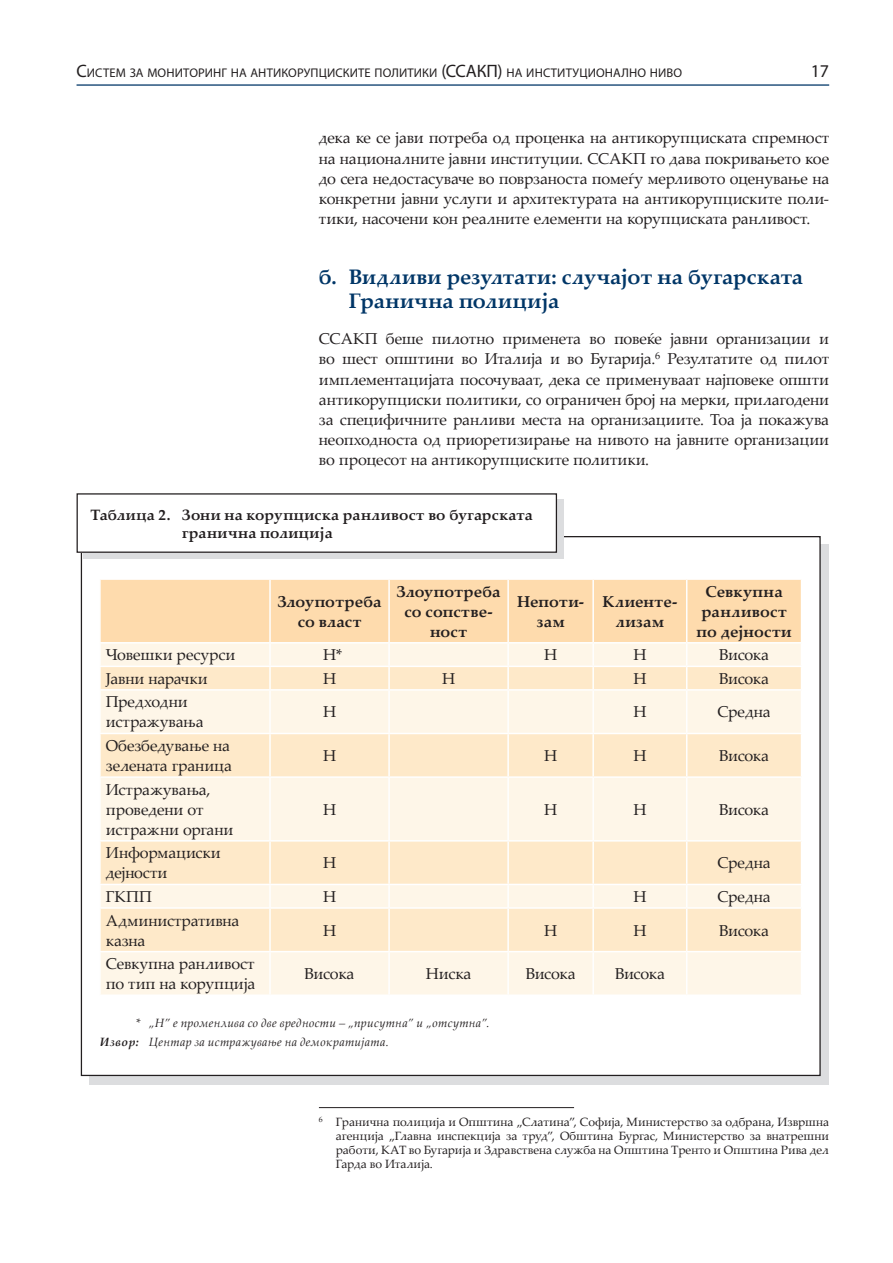
<style>
.page{position:relative;width:893px;height:1263px;background:#fff}
.page>*{position:absolute;margin:0;border:0;box-sizing:border-box;transform-origin:0 0}
.t1{font:700 21px/24.5px "Palatino Linotype";color:#003667}
.t2{font:18px "Myriad Pro";color:#231f20}
.t3{font:15.75px/20.1px "Palatino Linotype";letter-spacing:-.01em;color:#231f20}
.t4{font:700 15.75px/20.1px "Palatino Linotype";letter-spacing:.01em;color:#231f20;text-align:center}
.t5{font:700 15px/18px "Palatino Linotype";letter-spacing:.025em;color:#231f20}
.t6{font:12.6px "Myriad Pro";letter-spacing:.01em;color:#231f20}
.t7{font:12px/14.1px "Palatino Linotype";color:#231f20;text-align:justify}
.t8{font:italic 12px/18.3px "Palatino Linotype";letter-spacing:.025em;color:#231f20}
.s1{font-size:18px}
.s2{font-weight:700}
</style>
<div class="page">
<hr style="left:77px;top:84px;width:752px;height:2px;background:#003667">
<hr style="left:319px;top:1107px;width:255px;height:1px;background:#231f20">
<div style="left:89px;top:544px;width:740px;height:540px;background:linear-gradient(to right,#d8d9db,#d8d9db)"></div>
<div style="left:81px;top:537px;width:739px;height:538px;background:#fff"></div>
<div style="left:83px;top:499px;width:480px;height:59px;background:#dcdddf"></div>
<div style="left:77px;top:494px;width:479px;height:58px;background:#fff"></div>
<div style="left:77px;top:493px;width:480px;height:60px;border:1px solid #231f20"></div>
<div style="left:101px;top:952px;width:700px;height:42px;background:#fef6e8"></div>
<svg style="left:101px;top:691px;width:700px;height:260px;background:#feefd8"></svg>
<svg style="left:100px;top:579px;width:701px;height:110px;background:#fee4c1"></svg>
<hr style="left:269px;top:691px;width:2px;height:42px;background:#fff">
<hr style="left:388px;top:691px;width:2px;height:42px;background:#fff">
<hr style="left:507px;top:691px;width:2px;height:42px;background:#fff">
<hr style="left:592px;top:691px;width:2px;height:42px;background:#fff">
<hr style="left:686px;top:691px;width:1px;height:42px;background:#fff">
<hr style="left:99px;top:733px;width:171px;height:1px;background:#fff">
<hr style="left:270px;top:733px;width:119px;height:1px;background:#fff">
<hr style="left:269px;top:734px;width:2px;height:42px;background:#fff">
<hr style="left:389px;top:733px;width:119px;height:1px;background:#fff">
<hr style="left:388px;top:734px;width:2px;height:42px;background:#fff">
<hr style="left:508px;top:733px;width:85px;height:1px;background:#fff">
<hr style="left:507px;top:734px;width:2px;height:42px;background:#fff">
<hr style="left:593px;top:733px;width:94px;height:1px;background:#fff">
<hr style="left:592px;top:734px;width:2px;height:42px;background:#fff">
<hr style="left:687px;top:733px;width:115px;height:1px;background:#fff">
<hr style="left:686px;top:734px;width:1px;height:42px;background:#fff">
<hr style="left:99px;top:776px;width:171px;height:2px;background:#fff">
<hr style="left:270px;top:776px;width:119px;height:2px;background:#fff">
<hr style="left:269px;top:778px;width:2px;height:62px;background:#fff">
<hr style="left:389px;top:776px;width:119px;height:2px;background:#fff">
<hr style="left:388px;top:778px;width:2px;height:62px;background:#fff">
<hr style="left:508px;top:776px;width:85px;height:2px;background:#fff">
<hr style="left:507px;top:778px;width:2px;height:62px;background:#fff">
<hr style="left:593px;top:776px;width:94px;height:2px;background:#fff">
<hr style="left:592px;top:778px;width:2px;height:62px;background:#fff">
<hr style="left:687px;top:776px;width:115px;height:2px;background:#fff">
<hr style="left:686px;top:778px;width:1px;height:62px;background:#fff">
<hr style="left:99px;top:840px;width:171px;height:1px;background:#fff">
<hr style="left:270px;top:840px;width:119px;height:1px;background:#fff">
<hr style="left:269px;top:841px;width:2px;height:43px;background:#fff">
<hr style="left:389px;top:840px;width:119px;height:1px;background:#fff">
<hr style="left:388px;top:841px;width:2px;height:43px;background:#fff">
<hr style="left:508px;top:840px;width:85px;height:1px;background:#fff">
<hr style="left:507px;top:841px;width:2px;height:43px;background:#fff">
<hr style="left:593px;top:840px;width:94px;height:1px;background:#fff">
<hr style="left:592px;top:841px;width:2px;height:43px;background:#fff">
<hr style="left:687px;top:840px;width:115px;height:1px;background:#fff">
<hr style="left:686px;top:841px;width:1px;height:43px;background:#fff">
<hr style="left:99px;top:884px;width:171px;height:1px;background:#fff">
<hr style="left:270px;top:884px;width:119px;height:1px;background:#fff">
<hr style="left:269px;top:885px;width:2px;height:22px;background:#fff">
<hr style="left:389px;top:884px;width:119px;height:1px;background:#fff">
<hr style="left:388px;top:885px;width:2px;height:22px;background:#fff">
<hr style="left:508px;top:884px;width:85px;height:1px;background:#fff">
<hr style="left:507px;top:885px;width:2px;height:22px;background:#fff">
<hr style="left:593px;top:884px;width:94px;height:1px;background:#fff">
<hr style="left:592px;top:885px;width:2px;height:22px;background:#fff">
<hr style="left:687px;top:884px;width:115px;height:1px;background:#fff">
<svg style="left:686px;top:885px;width:1px;height:22px"></svg>
<hr style="left:99px;top:907px;width:171px;height:2px;background:#fff">
<hr style="left:270px;top:907px;width:119px;height:2px;background:#fff">
<hr style="left:269px;top:909px;width:2px;height:42px;background:#fff">
<hr style="left:389px;top:907px;width:119px;height:2px;background:#fff">
<hr style="left:388px;top:909px;width:2px;height:42px;background:#fff">
<hr style="left:508px;top:907px;width:85px;height:2px;background:#fff">
<hr style="left:507px;top:909px;width:2px;height:42px;background:#fff">
<hr style="left:593px;top:907px;width:94px;height:2px;background:#fff">
<hr style="left:592px;top:909px;width:2px;height:42px;background:#fff">
<hr style="left:687px;top:907px;width:115px;height:2px;background:#fff">
<hr style="left:686px;top:909px;width:1px;height:42px;background:#fff">
<hr style="left:269px;top:952px;width:2px;height:42px;background:#fff">
<hr style="left:388px;top:952px;width:2px;height:42px;background:#fff">
<hr style="left:507px;top:952px;width:2px;height:42px;background:#fff">
<hr style="left:592px;top:952px;width:2px;height:42px;background:#fff">
<hr style="left:686px;top:952px;width:1px;height:42px;background:#fff">
<p class="t6" style="left:77px;top:65px;width:381px"><span class="s1">С</span>истем за мониторинг на антикорупциските политики <span class="s1">(ССАКП</span></p>
<p class="t6" style="left:498px;top:65px;width:185px"><span class="s1">)</span> на институционално ниво</p>
<p class="t2" style="left:811px;top:60px;width:20px">17</p>
<p class="t3" style="left:319px;top:127px;width:512px;text-align:justify">дека ке се јави потреба од проценка на антикорупциската спремност на националните јавни институции. ССАКП го дава покривањето кое до сега недостасуваче во поврзаноста помеѓу мерливото оценување на конкретни јавни услуги и архитектурата на антикорупциските поли&shy;тики, насочени кон реалните елементи на корупциската ранливост.</p>
<h1 class="t1" style="left:349px;top:264px;width:456px;text-indent:-30px">б. Видливи резултати: случајот на бугарската<br>Гранична полиција</h1>
<p class="t3" style="left:319px;top:328px;width:512px;text-align:justify">ССАКП беше пилотно применета во повеќе јавни организации и во шест општини во Италија и во Бугарија. Резултатите од пилот имплементацијата посочуваат, дека се применуваат најповеке општи антикорупциски политики, со ограничен број на мерки, прилагодени за специфичните ранливи места на организациите. Тоа ја покажува неопходноста од приоретизирање на нивото на јавните организации во процесот на антикорупциските политики.</p>
<p class="t5" style="left:182px;top:505px;width:352px;text-indent:-91px">Таблица 2. Зони на корупциска ранливост во бугарската гранична полиција</p>
<p class="t4" style="left:278px;top:591px;width:105px">Злоупотреба со власт</p>
<p class="t4" style="left:397px;top:581px;width:105px">Злоупотреба со сопстве&shy;ност</p>
<p class="t4" style="left:517px;top:591px;width:68px">Непоти&shy;зам</p>
<p class="t4" style="left:602px;top:591px;width:76px">Клиенте&shy;лизам</p>
<p class="t4" style="left:697px;top:581px;width:97px">Севкупна ранливост по дејности</p>
<p class="t3" style="left:106px;top:644px;width:131px">Човешки ресурси</p>
<p class="t3" style="left:323px;top:644px;width:21px">Н*</p>
<p class="t3" style="left:544px;top:644px;width:15px">Н</p>
<p class="t3" style="left:633px;top:644px;width:15px">Н</p>
<p class="t3" style="left:719px;top:644px;width:51px">Висока</p>
<p class="t3" style="left:106px;top:668px;width:103px">Јавни нарачки</p>
<p class="t3" style="left:323px;top:668px;width:15px">Н</p>
<p class="t3" style="left:442px;top:668px;width:15px">Н</p>
<p class="t3" style="left:633px;top:668px;width:15px">Н</p>
<p class="t3" style="left:719px;top:668px;width:51px">Висока</p>
<p class="t3" style="left:106px;top:691px;width:99px">Предходни истражувања</p>
<p class="t3" style="left:323px;top:701px;width:15px">Н</p>
<p class="t3" style="left:633px;top:701px;width:15px">Н</p>
<p class="t3" style="left:717px;top:701px;width:55px">Средна</p>
<p class="t3" style="left:106px;top:735px;width:128px">Обезбедување на зелената граница</p>
<p class="t3" style="left:323px;top:745px;width:15px">Н</p>
<p class="t3" style="left:544px;top:745px;width:15px">Н</p>
<p class="t3" style="left:633px;top:745px;width:15px">Н</p>
<p class="t3" style="left:719px;top:745px;width:51px">Висока</p>
<p class="t3" style="left:106px;top:779px;width:129px">Истражувања, проведени от истражни органи</p>
<p class="t3" style="left:323px;top:799px;width:15px">Н</p>
<p class="t3" style="left:544px;top:799px;width:15px">Н</p>
<p class="t3" style="left:633px;top:799px;width:15px">Н</p>
<p class="t3" style="left:719px;top:799px;width:51px">Висока</p>
<p class="t3" style="left:106px;top:842px;width:116px">Информациски дејности</p>
<p class="t3" style="left:323px;top:852px;width:15px">Н</p>
<p class="t3" style="left:717px;top:852px;width:55px">Средна</p>
<p class="t3" style="left:106px;top:886px;width:47px">ГКПП</p>
<p class="t3" style="left:323px;top:886px;width:15px">Н</p>
<p class="t3" style="left:633px;top:886px;width:15px">Н</p>
<p class="t3" style="left:717px;top:886px;width:55px">Средна</p>
<p class="t3" style="left:106px;top:909px;width:135px">Административна казна</p>
<p class="t3" style="left:323px;top:919px;width:15px">Н</p>
<p class="t3" style="left:544px;top:919px;width:15px">Н</p>
<p class="t3" style="left:633px;top:919px;width:15px">Н</p>
<p class="t3" style="left:719px;top:919px;width:51px">Висока</p>
<p class="t3" style="left:106px;top:953px;width:151px">Севкупна ранливост по тип на корупција</p>
<p class="t3" style="left:305px;top:963px;width:51px">Висока</p>
<p class="t3" style="left:426px;top:963px;width:47px">Ниска</p>
<p class="t3" style="left:526px;top:963px;width:51px">Висока</p>
<p class="t3" style="left:615px;top:963px;width:51px">Висока</p>
<p class="t8" style="left:100px;top:1013px;width:391px;text-indent:36px">* „Н” е променлива со две вредности – „присутна” и „отсутна”.<br><span class="s2">Извор:</span> Центар за истражување на демократијата.</p>
<p class="t7" style="left:336px;top:1114px;width:495px">Гранична полиција и Општина „Слатина”, Софија, Министерство за одбрана, Извршна агенција „Главна инспекција за труд”, Обштина Бургас, Министерство за внатрешни работи, КАТ во Бугарија и Здравствена служба на Општина Тренто и Општина Рива дел Гарда во Италија.</p>
</div>
